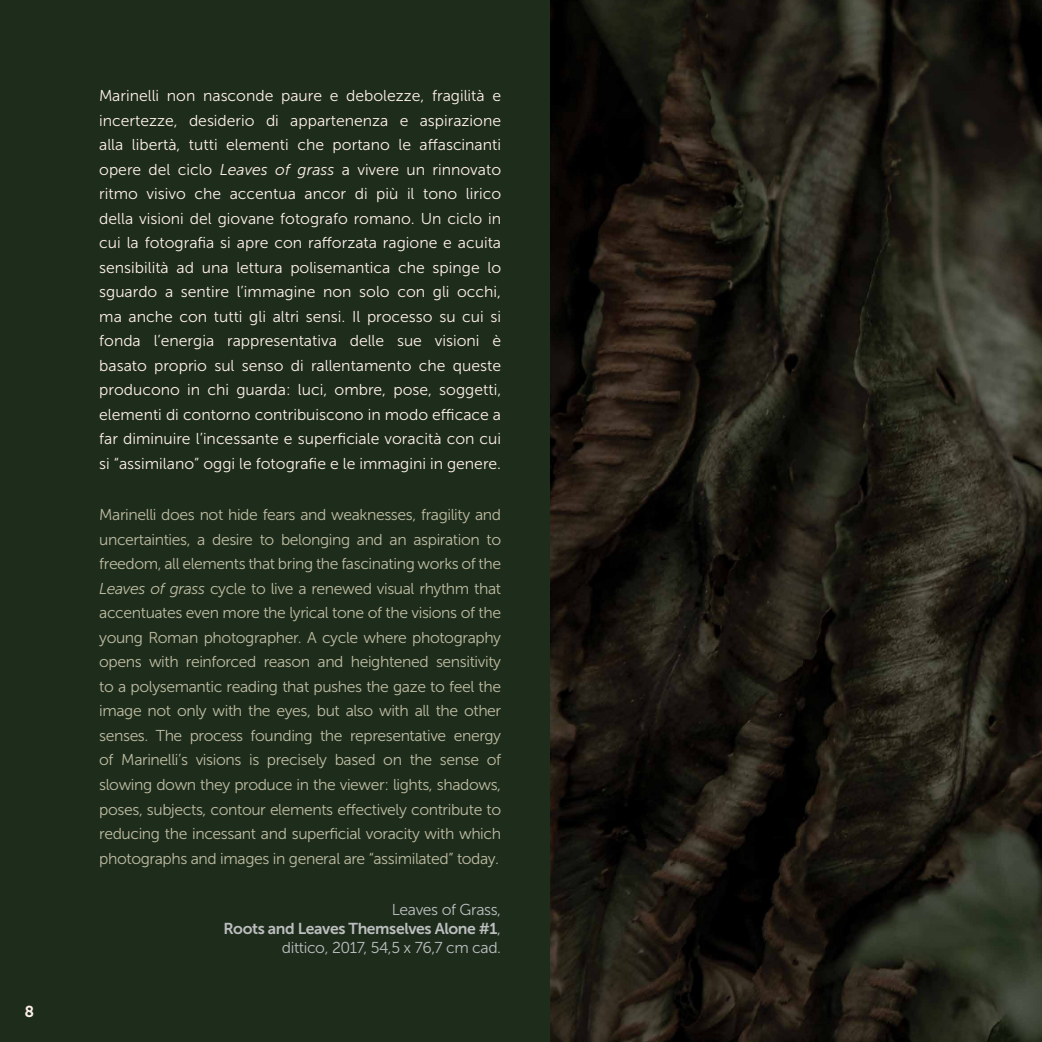
<style>
.page{position:relative;width:1042px;height:1042px;background:#1e2c1b}
.page>*{position:absolute;margin:0;border:0;box-sizing:border-box;transform-origin:0 0}
.t1{font:15.75px/24.5px "Museo Sans 300";color:#fef1eb;text-align:justify}
.t2{font:15.75px/24.5px "Museo Sans 300";letter-spacing:-.025em;color:#bebca2;text-align:justify}
.t3{font:15.75px "Museo Sans 300";letter-spacing:-.025em;color:#bcbec0}
.t4{font:15.75px "Museo Sans 700";letter-spacing:-.025em;color:#bcbec0}
.t5{font:15.75px "Museo 700";color:#fef1eb}
.s1{font-style:italic}
.s2{font-family:"Museo Sans 300"}
</style>
<div class="page">
<img style="left:551px;top:0;width:491px;height:1042px">
<p class="t5" style="left:25px;top:1003px;width:11px">8</p>
<p class="t1" style="left:99px;top:84px;width:403px">Marinelli non nasconde paure e debolezze, fragilità e incertezze, desiderio di appartenenza e aspirazione alla libertà, tutti elementi che portano le affascinanti opere del ciclo <span class="s1">Leaves of grass</span> a vivere un rinnovato ritmo visivo che accentua ancor di più il tono lirico della visioni del giovane fotografo romano. Un ciclo in cui la fotografia si apre con rafforzata ragione e acuita sensibilità ad una lettura polisemantica che spinge lo sguardo a sentire l’immagine non solo con gli occhi, ma anche con tutti gli altri sensi. Il processo su cui si fonda l’energia rappresentativa delle sue visioni è basato proprio sul senso di rallentamento che queste producono in chi guarda: luci, ombre, pose, soggetti, elementi di contorno contribuiscono in modo efficace a far diminuire l’incessante e superficiale voracità con cui si “assimilano” oggi le fotografie e le immagini in genere.</p>
<p class="t2" style="left:99px;top:503px;width:403px">Marinelli does not hide fears and weaknesses, fragility and uncertainties, a desire to belonging and an aspiration to freedom, all elements that bring the fascinating works of the <span class="s1">Leaves of grass</span> cycle to live a renewed visual rhythm that accentuates even more the lyrical tone of the visions of the young Roman photographer. A cycle where photography opens with reinforced reason and heightened sensitivity to a polysemantic reading that pushes the gaze to feel the image not only with the eyes, but also with all the other senses. The process founding the representative energy of Marinelli’s visions is precisely based on the sense of slowing down they produce in the viewer: lights, shadows, poses, subjects, contour elements effectively contribute to reducing the incessant and superficial voracity with which photographs and images in general are “assimilated” today.</p>
<p class="t3" style="left:392px;top:901px;width:111px">Leaves of Grass,</p>
<p class="t4" style="left:223px;top:919px;width:279px">Roots and Leaves Themselves Alone #1<span class="s2">,</span></p>
<p class="t3" style="left:282px;top:939px;width:221px">dittico, 2017, 54,5 x 76,7 cm cad.</p>
</div>
